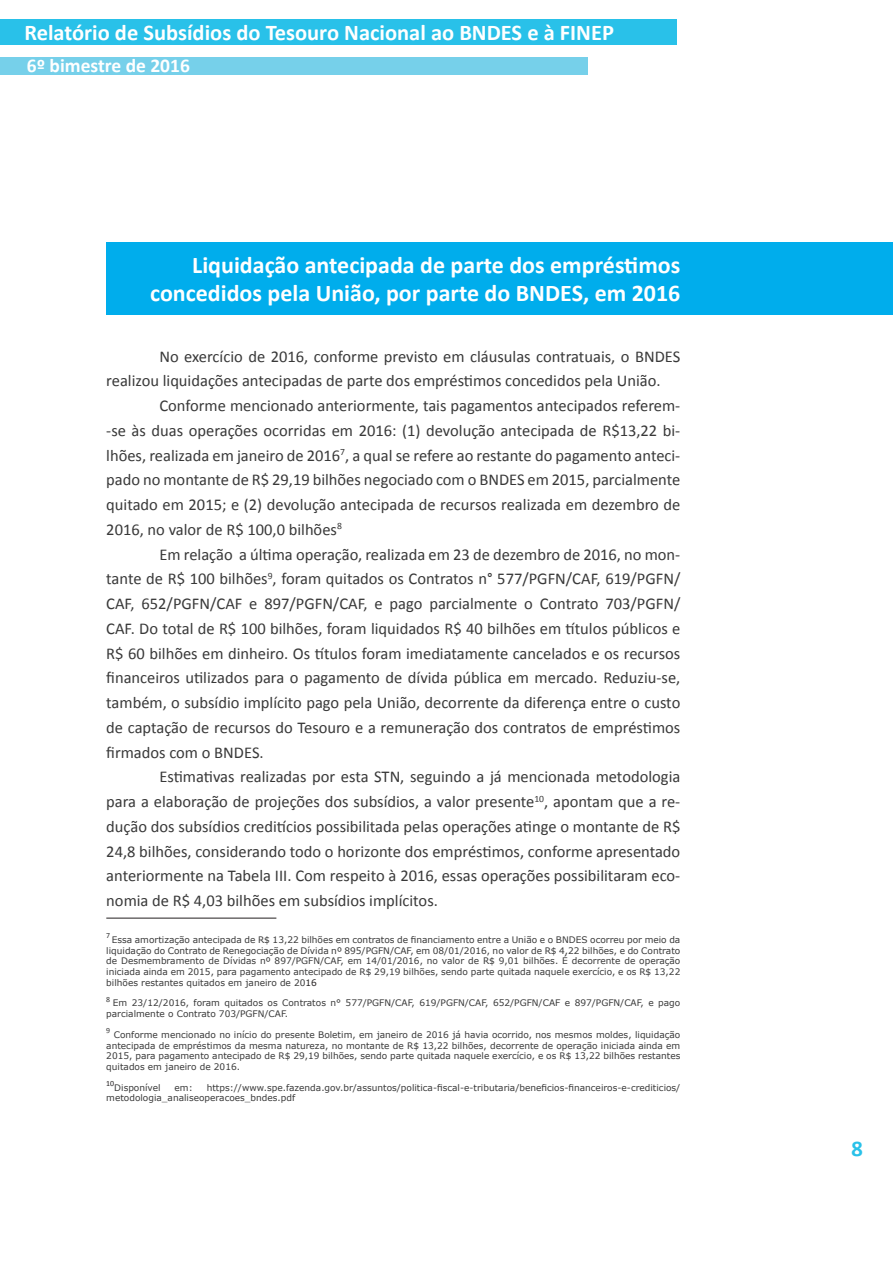
<style>
.page{position:relative;width:893px;height:1263px;background:#fff}
.page>*{position:absolute;margin:0;border:0;box-sizing:border-box;transform-origin:0 0}
.t1{font:700 25.5px "Calibri";color:#fff}
.TITULO{font:700 24px/27.6px "Calibri";color:#fff;text-align:right}
.t2{font:700 22.5px "Calibri";color:#fff}
.t3{font:700 22.5px "Calibri";color:#29c1e9}
.t4{font:700 19.5px "Calibri";color:#fff}
.CORPO_DO_TEXTO{font:16.5px/24.8px "Calibri";color:#393939;text-align:justify}
.NOTA_DE_RODAPE{font:9px/10.8px "Verdana";color:#393939;text-align:justify}
.NOTA_DE_RODAPE-2{font:7.8px "Calibri";color:#393939}
.NOTA_DE_RODAPE-3{font:7.8px "Calibri";color:#231f20}
.s1{color:#231f20}
</style>
<div class="page">
<div style="left:0;top:19px;width:677px;height:26px;background:#29c1e9"></div>
<div style="left:0;top:57px;width:588px;height:17px;background:#76d0ea"></div>
<div style="left:106px;top:242px;width:787px;height:73px;background:#00adec"></div>
<hr style="left:106px;top:918px;width:170px;height:1px;background:#231f20">
<h1 class="t1" style="left:9px;top:18px;width:437px">POLÍTICA DE COMUNICAÇÃO INTEGRADA</h1>
<h3 class="t2" style="left:24px;top:19px;width:591px">Relatório de Subsídios do Tesouro Nacional ao BNDES e à FINEP</h3>
<p class="t4" style="left:27px;top:53px;width:165px">6º bimestr de 2016</p>
<p class="t4" style="left:36px;top:53px;width:137px">manual de crises</p>
<p class="TITULO" style="left:150px;top:250px;width:532px">Liquidação antecipada de parte dos empréstimos concedidos pela União, por parte do BNDES, em 2016</p>
<p class="CORPO_DO_TEXTO" style="left:106px;top:344px;width:575px;text-indent:53px">No exercício de 2016, conforme previsto em cláusulas contratuais, o BNDES realizou liquidações antecipadas de parte dos empréstimos concedidos pela União.</p>
<p class="CORPO_DO_TEXTO" style="left:106px;top:393px;width:576px;text-indent:53px">Conforme mencionado anteriormente, tais pagamentos antecipados referem--se às duas operações ocorridas em 2016: (1) devolução antecipada de R$13,22 bi&shy;lhões, realizada em janeiro de 2016<sup>7</sup>, a qual se refere ao restante do pagamento anteci&shy;pado no montante de R$ 29,19 bilhões negociado com o BNDES em 2015, parcialmente quitado em 2015; e (2) devolução antecipada de recursos realizada em dezembro de 2016, no valor de R$ 100,0 bilhões<sup>8</sup></p>
<p class="CORPO_DO_TEXTO" style="left:106px;top:542px;width:576px;text-indent:53px">Em relação a última operação, realizada em 23 de dezembro de 2016, no mon&shy;tante de R$ 100 bilhões<sup>9</sup>, foram quitados os Contratos n° 577/PGFN/CAF, 619/PGFN/ CAF, 652/PGFN/CAF e 897/PGFN/CAF, e pago parcialmente o Contrato 703/PGFN/ CAF. Do total de R$ 100 bilhões, foram liquidados R$ 40 bilhões em títulos públicos e R$ 60 bilhões em dinheiro. Os títulos foram imediatamente cancelados e os recursos financeiros utilizados para o pagamento de dívida pública em mercado. Reduziu-se, também, o subsídio implícito pago pela União, decorrente da diferença entre o custo de captação de recursos do Tesouro e a remuneração dos contratos de empréstimos firmados com o BNDES.</p>
<p class="CORPO_DO_TEXTO" style="left:106px;top:764px;width:576px;text-indent:53px">Estimativas realizadas por esta STN, seguindo a já mencionada metodologia para a elaboração de projeções dos subsídios, a valor presente<sup>10</sup>, apontam que a re&shy;dução dos subsídios creditícios possibilitada pelas operações atinge o montante de R$ 24,8 bilhões, considerando todo o horizonte dos empréstimos, conforme apresentado anteriormente na Tabela III. Com respeito à 2016, essas operações possibilitaram eco&shy;nomia de R$ 4,03 bilhões em subsídios implícitos.</p>
<p class="NOTA_DE_RODAPE-2" style="left:106px;top:931px;width:5px">7</p>
<p class="NOTA_DE_RODAPE" style="left:106px;top:934px;width:576px;text-indent:6px">Essa amortização antecipada de R$ 13,22 bilhões em contratos de financiamento entre a União e o BNDES ocorreu por meio da liquidação do Contrato de Renegociação de Dívida nº 895/PGFN/CAF, em 08/01/2016, no valor de R$ 4,22 bilhões, e do Contrato de Desmembramento de Dívidas nº 897/PGFN/CAF, em 14/01/2016, no valor de R$ 9,01 bilhões. É decorrente de operação iniciada ainda em 2015, para pagamento antecipado de R$ 29,19 bilhões, sendo parte quitada naquele exercício, e os R$ 13,22 bilhões restantes quitados em janeiro de 20<span class="s1">16</span></p>
<p class="NOTA_DE_RODAPE-2" style="left:106px;top:994px;width:5px">8</p>
<p class="NOTA_DE_RODAPE" style="left:106px;top:998px;width:576px;text-indent:7px">Em 23/12/2016, foram quitados os Contratos n° 577/PGFN/CAF, 619/PGFN/CAF, 652/PGFN/CAF e 897/PGFN/CAF, e pago parcialmente o Contrato 703/PGFN/CAF.</p>
<p class="NOTA_DE_RODAPE-2" style="left:106px;top:1026px;width:5px">9</p>
<p class="NOTA_DE_RODAPE" style="left:106px;top:1029px;width:576px;text-indent:7px">Conforme mencionado no início do presente Boletim, em janeiro de 2016 já havia ocorrido, nos mesmos moldes, liquidação antecipada de empréstimos da mesma natureza, no montante de R$ 13,22 bilhões, decorrente de operação iniciada ainda em 2015, para pagamento antecipado de R$ 29,19 bilhões, sendo parte quitada naquele exercício, e os R$ 13,22 bilhões restantes quitados em janeiro de 2016.</p>
<p class="NOTA_DE_RODAPE-3" style="left:106px;top:1078px;width:9px">10</p>
<p class="NOTA_DE_RODAPE" style="left:114px;top:1082px;width:48px">Disponível</p>
<p class="NOTA_DE_RODAPE" style="left:175px;top:1082px;width:20px">em:</p>
<p class="NOTA_DE_RODAPE" style="left:106px;top:1082px;width:576px;text-indent:100px">https://www.spe.fazenda.gov.br/assuntos/politica-fiscal-e-tributaria/beneficios-financeiros-e-crediticios/ metodologia_analiseoperacoes_bndes.pdf</p>
<h3 class="t3" style="left:851px;top:1134px;width:13px">8</h3>
</div>
